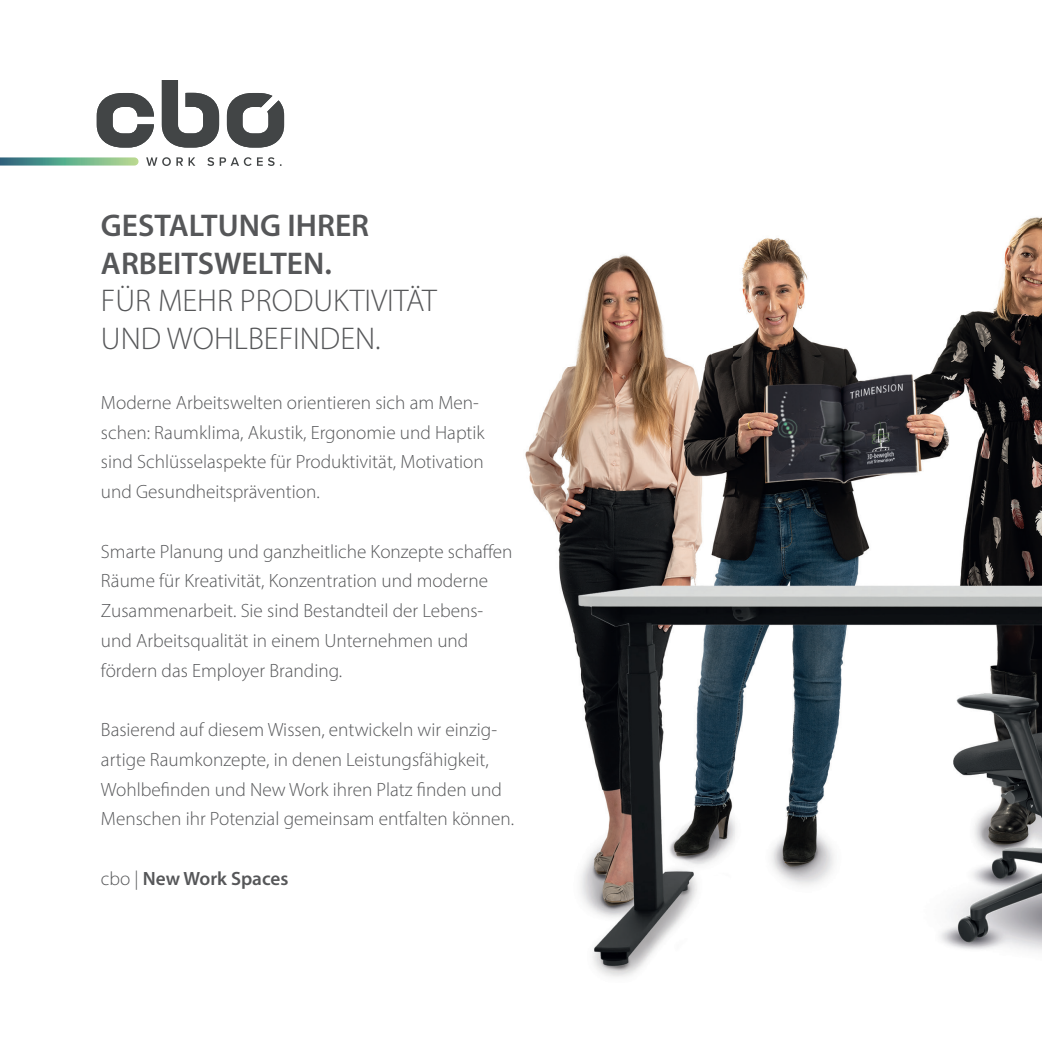
<style>
.page{position:relative;width:1042px;height:1042px;background:#fff}
.page>*{position:absolute;margin:0;border:0;box-sizing:border-box;transform-origin:0 0}
.t1{font:300 31.5px/37.8px "Myriad Pro";color:#565759}
.t2{font:600 31.5px/37.8px "Myriad Pro";color:#565759}
.t3{font:300 19.25px/29.8px "Myriad Pro";color:#565759}
.t4{font:600 19.25px "Myriad Pro";color:#565759}
.s1{font-weight:300}
</style>
<div class="page">
<img style="left:525px;top:217px;width:516px;height:760px">
<svg style="left:0;top:157px;width:138px;height:9px"></svg>
<svg style="left:97px;top:80px;width:187px;height:68px"></svg>
<svg style="left:146px;top:157px;width:49px;height:9px"></svg>
<svg style="left:207px;top:157px;width:7px;height:9px"></svg>
<svg style="left:220px;top:157px;width:62px;height:9px"></svg>
<h1 class="t2" style="left:101px;top:205px;width:270px">GESTALTUNG IHRER<br>ARBEITSWELTEN.</h1>
<h1 class="t1" style="left:101px;top:282px;width:337px">FÜR MEHR PRODUKTIVITÄT<br>UND WOHLBEFINDEN.</h1>
<p class="t3" style="left:101px;top:387px;width:385px">Moderne Arbeitswelten orientieren sich am Men&shy;schen: Raumklima, Akustik, Ergonomie und Haptik sind Schlüsselaspekte für Produktivität, Motivation und Gesundheitsprävention.</p>
<p class="t3" style="left:101px;top:536px;width:413px">Smarte Planung und ganzheitliche Konzepte schaffen Räume für Kreativität, Konzentration und moderne Zusammenarbeit. Sie sind Bestandteil der Lebens&shy;und Arbeitsqualität in einem Unternehmen und fördern das Employer Branding.</p>
<p class="t3" style="left:101px;top:714px;width:415px">Basierend auf diesem Wissen, entwickeln wir einzig&shy;artige Raumkonzepte, in denen Leistungsfähigkeit, Wohlbefinden und New Work ihren Platz finden und Menschen ihr Potenzial gemeinsam entfalten können.</p>
<p class="t4" style="left:101px;top:866px;width:189px"><span class="s1">cbo |</span> New Work Spaces</p>
</div>
